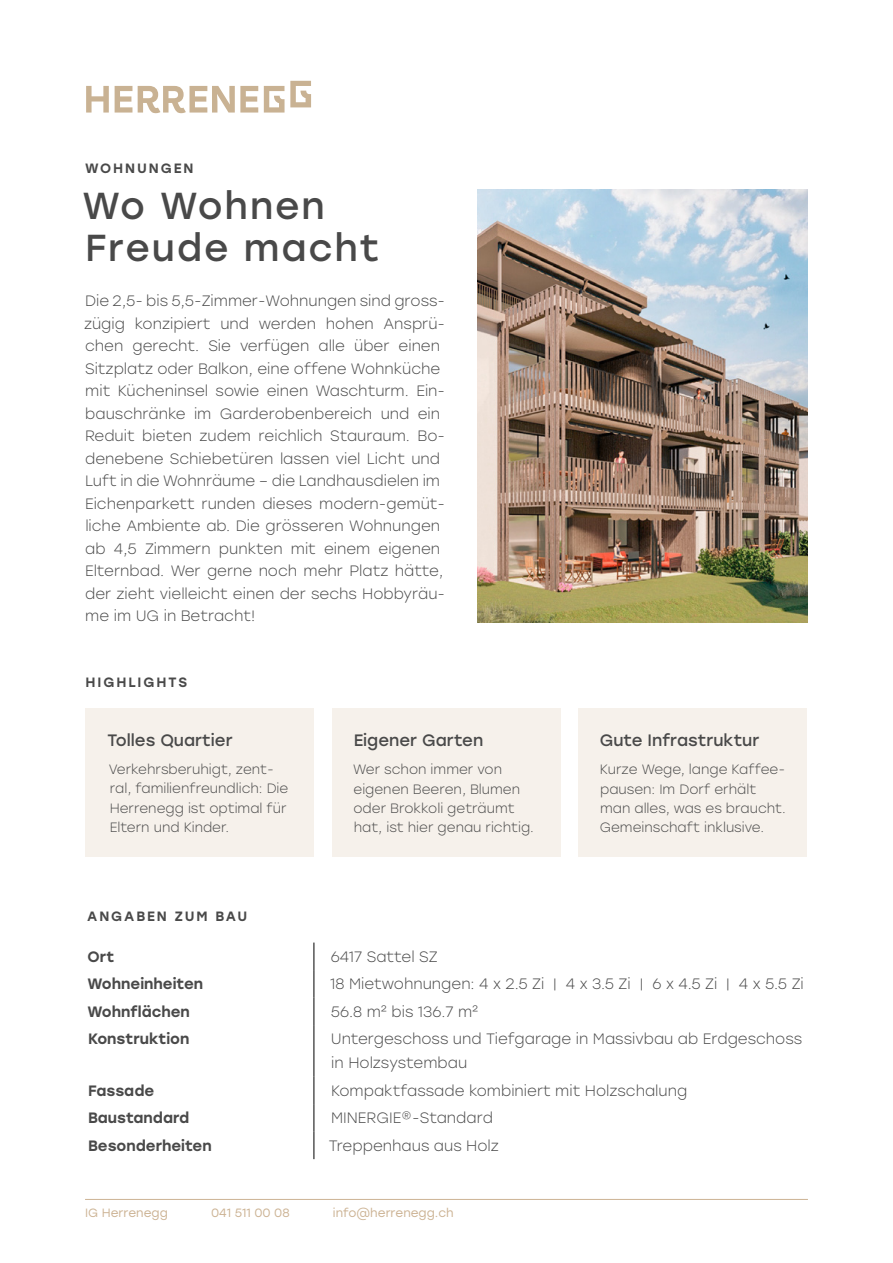
<style>
.page{position:relative;width:893px;height:1263px;background:#fff}
.page>*{position:absolute;margin:0;border:0;box-sizing:border-box;transform-origin:0 0}
.t1{font:37.5px/42px "Stolzl";letter-spacing:.05em;color:#494949}
.t2{font:16.5px "Stolzl";color:#494949}
.t3{font:300 15px/22.5px "Stolzl";color:#494949}
.t4{font:500 15px "Stolzl";color:#494949}
.t5{font:300 13.5px/19.5px "Stolzl";color:#494949}
.t6{font:500 13.5px "Stolzl";letter-spacing:.14em;color:#494949}
.t7{font:12px "Stolzl";color:#ccb394}
</style>
<div class="page">
<svg style="left:86px;top:86px;width:23px;height:27px"></svg>
<svg style="left:115px;top:86px;width:17px;height:27px"></svg>
<svg style="left:138px;top:86px;width:120px;height:27px"></svg>
<svg style="left:264px;top:81px;width:47px;height:32px"></svg>
<hr style="left:85px;top:1199px;width:723px;height:1px;background:#ccb394">
<div style="left:85px;top:708px;width:229px;height:149px;background:#f6f1eb"></div>
<div style="left:578px;top:708px;width:229px;height:149px;background:#f6f1eb"></div>
<div style="left:332px;top:708px;width:229px;height:149px;background:#f6f1eb"></div>
<img style="left:477px;top:190px;width:330px;height:433px">
<svg style="left:314px;top:942px;width:1px;height:83px"></svg>
<hr style="left:314px;top:1025px;width:1px;height:51px;background:#000">
<svg style="left:314px;top:1076px;width:1px;height:83px"></svg>
<p class="t6" style="left:85px;top:159px;width:110px">WOHNUNGEN</p>
<h1 class="t1" style="left:83px;top:183px;width:298px">Wo Wohnen<br>Freude macht</h1>
<p class="t3" style="left:84px;top:289px;width:363px">Die 2,5- bis 5,5-Zimmer-Wohnungen sind gross&shy;zügig konzipiert und werden hohen Ansprü&shy;chen gerecht. Sie verfügen alle über einen Sitzplatz oder Balkon, eine offene Wohnküche mit Kücheninsel sowie einen Waschturm. Ein&shy;bauschränke im Garderobenbereich und ein Reduit bieten zudem reichlich Stauraum. Bo&shy;denebene Schiebetüren lassen viel Licht und Luft in die Wohnräume – die Landhausdielen im Eichenparkett runden dieses modern-gemüt&shy;liche Ambiente ab. Die grösseren Wohnungen ab 4,5 Zimmern punkten mit einem eigenen Elternbad. Wer gerne noch mehr Platz hätte, der zieht vielleicht einen der sechs Hobbyräu&shy;me im UG in Betracht!</p>
<p class="t6" style="left:86px;top:673px;width:103px">HIGHLIGHTS</p>
<p class="t2" style="left:108px;top:728px;width:127px">Tolles Quartier</p>
<p class="t5" style="left:109px;top:759px;width:181px">Verkehrsberuhigt, zent&shy;ral, familienfreundlich: Die<br>Herrenegg ist optimal für<br>Eltern und Kinder.</p>
<p class="t6" style="left:87px;top:907px;width:161px">ANGABEN ZUM BAU</p>
<p class="t2" style="left:354px;top:728px;width:131px">Eigener Garten</p>
<p class="t5" style="left:353px;top:759px;width:182px">Wer schon immer von eigenen Beeren, Blumen oder Brokkoli geträumt hat, ist hier genau richtig.</p>
<p class="t2" style="left:600px;top:728px;width:161px">Gute Infrastruktur</p>
<p class="t5" style="left:600px;top:759px;width:188px">Kurze Wege, lange Kaffee&shy;pausen: Im Dorf erhält man alles, was es braucht.<br>Gemeinschaft inklusive.</p>
<p class="t4" style="left:88px;top:945px;width:28px">Ort</p>
<p class="t3" style="left:331px;top:944px;width:109px">6417 Sattel SZ</p>
<p class="t4" style="left:88px;top:973px;width:117px">Wohneinheiten</p>
<p class="t3" style="left:330px;top:972px;width:475px">18 Mietwohnungen: 4 x 2.5 Zi | 4 x 3.5 Zi | 6 x 4.5 Zi | 4 x 5.5 Zi</p>
<p class="t4" style="left:88px;top:1000px;width:104px">Wohnflächen</p>
<p class="t3" style="left:331px;top:999px;width:149px">56.8 m² bis 136.7 m²</p>
<p class="t4" style="left:88px;top:1028px;width:103px">Konstruktion</p>
<p class="t3" style="left:331px;top:1026px;width:473px;line-height:24px">Untergeschoss und Tiefgarage in Massivbau ab Erdgeschoss in Holzsystembau</p>
<p class="t4" style="left:88px;top:1080px;width:68px">Fassade</p>
<p class="t3" style="left:331px;top:1078px;width:358px">Kompaktfassade kombiniert mit Holzschalung</p>
<p class="t4" style="left:88px;top:1107px;width:103px">Baustandard</p>
<p class="t3" style="left:331px;top:1106px;width:163px">MINERGIE®-Standard</p>
<p class="t4" style="left:88px;top:1135px;width:125px">Besonderheiten</p>
<p class="t3" style="left:329px;top:1133px;width:172px">Treppenhaus aus Holz</p>
<p class="t7" style="left:85px;top:1204px;width:84px">IG Herrenegg</p>
<p class="t7" style="left:211px;top:1204px;width:80px">041 511 00 08</p>
<p class="t7" style="left:333px;top:1204px;width:122px">info@herrenegg.ch</p>
</div>
